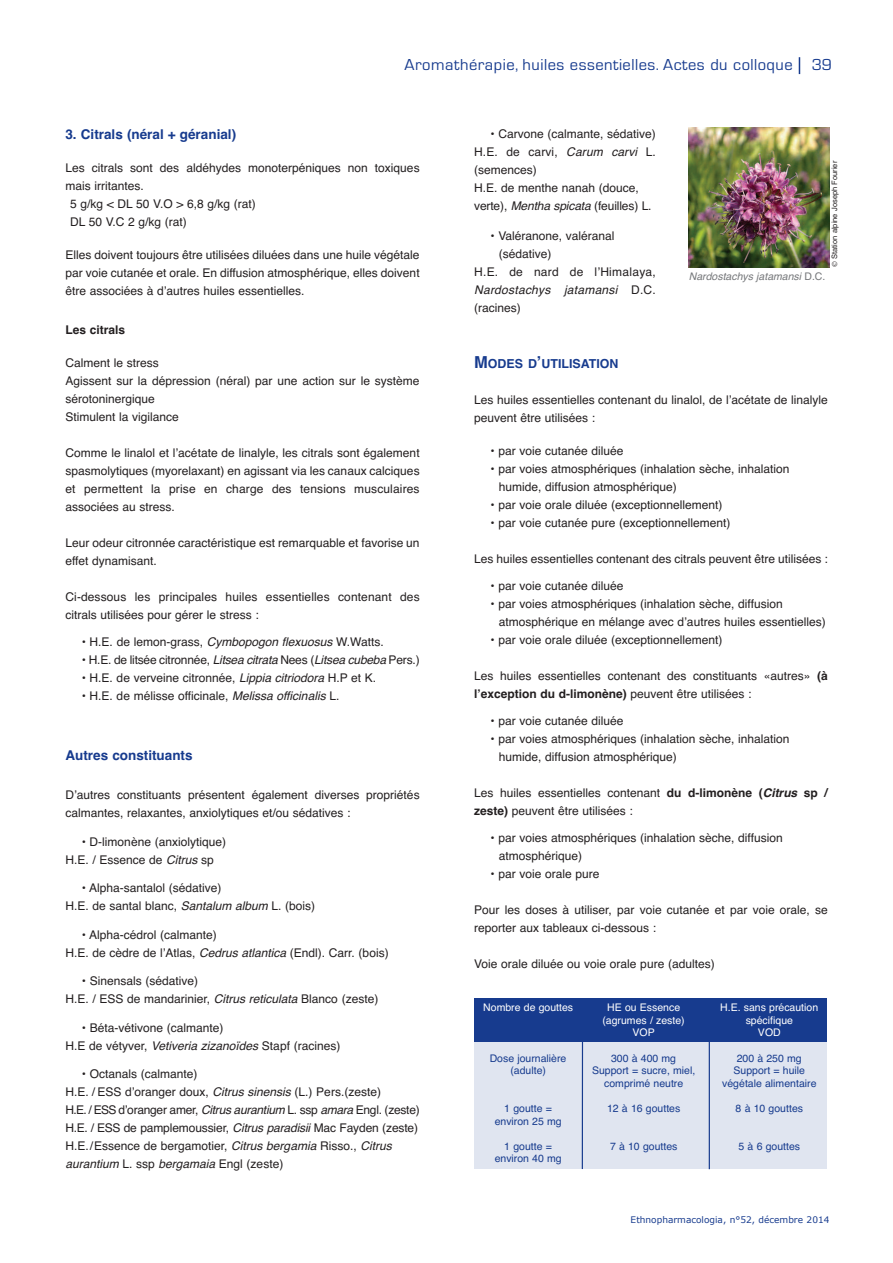
<style>
.page{position:relative;width:893px;height:1263px;background:#fff}
.page>*{position:absolute;margin:0;border:0;box-sizing:border-box;transform-origin:0 0}
.t1{font:16.5px "Eurostile";letter-spacing:.03em;color:#173b8e}
.t2{font:700 13.5px "Helvetica";color:#173b8e}
.t3{font:700 12.3px "Helvetica";color:#173b8e}
.t4{font:12px/18px "Helvetica";color:#231f20}
.t5{font:italic 12px "Helvetica";letter-spacing:.02em;color:#231f20}
.t6{font:12px "Helvetica";letter-spacing:.02em;color:#231f20}
.t7{font:700 12px "Helvetica";color:#231f20}
.t8{font:10.5px "Helvetica";color:#173b8e}
.t9{font:10.5px "Helvetica";color:#fff}
.t10{font:italic 10.5px "Helvetica";color:#76787b}
.t11{font:9px "Verdana";color:#173b8e}
.t12{font:7.5px "Helvetica";color:#231f20}
.s1{font-style:italic}
.s2{font-style:normal}
.s3{font-size:16.5px}
.s4{font-weight:700}
.s5{font-weight:700;font-style:italic}
</style>
<div class="page">
<svg style="left:799px;top:57px;width:1px;height:17px"></svg>
<div style="left:474px;top:998px;width:353px;height:171px;background:#173b8e;opacity:.13"></div>
<hr style="left:582px;top:1042px;width:1px;height:127px;background:#173b8e">
<hr style="left:709px;top:1041px;width:1px;height:128px;background:#173b8e">
<img style="left:689px;top:128px;width:140px;height:140px">
<h1 class="t1" style="left:405px;top:54px;width:429px">Aromathérapie, huiles essentielles. Actes du colloque 39</h1>
<p class="t2" style="left:65px;top:127px;width:172px">3. Citrals (néral + géranial)</p>
<p class="t4" style="left:65px;top:159px;width:356px">Les citrals sont des aldéhydes monoterpéniques non toxiques</p>
<p class="t4" style="left:65px;top:177px;width:80px">mais irritantes.</p>
<p class="t4" style="left:70px;top:195px;width:187px">5 g/kg &lt; DL 50 V.O &gt; 6,8 g/kg (rat)</p>
<p class="t4" style="left:70px;top:213px;width:118px">DL 50 V.C 2 g/kg (rat)</p>
<p class="t4" style="left:65px;top:246px;width:356px;text-align:justify">Elles doivent toujours être utilisées diluées dans une huile végétale par voie cutanée et orale. En diffusion atmosphérique, elles doivent être associées à d’autres huiles essentielles.</p>
<p class="t7" style="left:65px;top:323px;width:61px">Les citrals</p>
<p class="t4" style="left:65px;top:354px;width:356px">Calment le stress<br>Agissent sur la dépression (néral) par une action sur le système sérotoninergique<br>Stimulent la vigilance</p>
<p class="t4" style="left:65px;top:444px;width:356px;text-align:justify">Comme le linalol et l’acétate de linalyle, les citrals sont également spasmolytiques (myorelaxant) en agissant via les canaux calciques et permettent la prise en charge des tensions musculaires associées au stress.</p>
<p class="t4" style="left:65px;top:534px;width:356px">Leur odeur citronnée caractéristique est remarquable et favorise un effet dynamisant.</p>
<p class="t4" style="left:65px;top:588px;width:356px">Ci-dessous les principales huiles essentielles contenant des citrals utilisées pour gérer le stress :</p>
<p class="t4" style="left:82px;top:633px;width:303px">• H.E. de lemon-grass, <span class="s1">Cymbopogon flexuosus</span> W.Watts.</p>
<p class="t4" style="left:82px;top:651px;width:339px">• H.E. de litsée citronnée, <span class="s1">Litsea citrata</span> Nees (<span class="s1">Litsea cubeba</span> Pers.)</p>
<p class="t4" style="left:82px;top:669px;width:296px">• H.E. de verveine citronnée, <span class="s1">Lippia citriodora</span> H.P et K.</p>
<p class="t4" style="left:82px;top:687px;width:259px">• H.E. de mélisse officinale, <span class="s1">Melissa officinalis</span> L.</p>
<p class="t2" style="left:65px;top:748px;width:129px">Autres constituants</p>
<p class="t4" style="left:65px;top:786px;width:356px">D’autres constituants présentent également diverses propriétés calmantes, relaxantes, anxiolytiques et/ou sédatives :</p>
<p class="t4" style="left:65px;top:833px;width:162px;text-indent:16px">• D-limonène (anxiolytique)<br>H.E. / Essence de <span class="s1">Citrus</span> sp</p>
<p class="t4" style="left:65px;top:879px;width:251px;text-indent:16px">• Alpha-santalol (sédative)<br>H.E. de santal blanc, <span class="s1">Santalum album</span> L. (bois)</p>
<p class="t4" style="left:65px;top:926px;width:325px;text-indent:16px">• Alpha-cédrol (calmante)<br>H.E. de cèdre de l’Atlas, <span class="s1">Cedrus atlantica</span> (Endl). Carr. (bois)</p>
<p class="t4" style="left:66px;top:972px;width:314px;text-indent:16px">• Sinensals (sédative)<br>H.E. / ESS de mandarinier, <span class="s1">Citrus reticulata</span> Blanco (zeste)</p>
<p class="t4" style="left:66px;top:1019px;width:276px;text-indent:16px">• Béta-vétivone (calmante)<br>H.E de vétyver, <span class="s1">Vetiveria zizanoïdes</span> Stapf (racines)</p>
<p class="t4" style="left:66px;top:1065px;width:356px;text-indent:16px">• Octanals (calmante)<br>H.E. / ESS d’oranger doux, <span class="s1">Citrus sinensis</span> (L.) Pers.(zeste)<br>H.E. / ESS d’oranger amer, <span class="s1">Citrus aurantium</span> L. ssp <span class="s1">amara</span> Engl. (zeste)<br>H.E. / ESS de pamplemoussier, <span class="s1">Citrus paradisii</span> Mac Fayden (zeste)<br>H.E./Essence de bergamotier, <span class="s1">Citrus bergamia</span> Risso., <span class="s1">Citrus aurantium</span> L. ssp <span class="s1">bergamaia</span> Engl (zeste)</p>
<p class="t4" style="left:474px;top:125px;width:183px;text-indent:16px">• Carvone (calmante, sédative)<br>H.E. de carvi, <span class="s1">Carum carvi</span> L. (semences)<br>H.E. de menthe nanah (douce, verte), <span class="s1">Mentha spicata</span> (feuilles) L.</p>
<p class="t4" style="left:490px;top:227px;width:126px">• Valéranone, valéranal</p>
<p class="t4" style="left:499px;top:245px;width:54px">(sédative)</p>
<p class="t6" style="left:474px;top:265px;width:183px">H.E. de nard de l’Himalaya,</p>
<p class="t5" style="left:474px;top:283px;width:183px">Nardostachys jatamansi <span class="s2">D.C.</span></p>
<p class="t4" style="left:474px;top:299px;width:48px">(racines)</p>
<p class="t12" style="left:830px;top:259px;width:100px;rotate:-90deg">Station alpine Joseph Fourier</p>
<p class="t10" style="left:689px;top:270px;width:138px">Nardostachys jatamansi <span class="s2">D.C.</span></p>
<p class="t3" style="left:474px;top:356px;width:146px"><span class="s3">M</span>ODES D<span class="s3">’</span>UTILISATION</p>
<p class="t4" style="left:474px;top:390px;width:355px">Les huiles essentielles contenant du linalol, de l’acétate de linalyle peuvent être utilisées :</p>
<p class="t4" style="left:490px;top:441px;width:134px">• par voie cutanée diluée</p>
<p class="t4" style="left:499px;top:459px;width:292px;text-indent:-8px">• par voies atmosphériques (inhalation sèche, inhalation humide, diffusion atmosphérique)</p>
<p class="t4" style="left:490px;top:495px;width:233px">• par voie orale diluée (exceptionnellement)</p>
<p class="t4" style="left:490px;top:513px;width:242px">• par voie cutanée pure (exceptionnellement)</p>
<p class="t4" style="left:474px;top:549px;width:355px">Les huiles essentielles contenant des citrals peuvent être utilisées :</p>
<p class="t4" style="left:490px;top:576px;width:134px">• par voie cutanée diluée</p>
<p class="t4" style="left:499px;top:594px;width:328px;text-indent:-8px">• par voies atmosphériques (inhalation sèche, diffusion atmosphérique en mélange avec d’autres huiles essentielles)</p>
<p class="t4" style="left:490px;top:630px;width:233px">• par voie orale diluée (exceptionnellement)</p>
<p class="t4" style="left:474px;top:666px;width:355px">Les huiles essentielles contenant des constituants «autres» <span class="s4">(à l’exception du d-limonène)</span> peuvent être utilisées :</p>
<p class="t4" style="left:490px;top:711px;width:134px">• par voie cutanée diluée</p>
<p class="t4" style="left:499px;top:729px;width:292px;text-indent:-8px">• par voies atmosphériques (inhalation sèche, inhalation humide, diffusion atmosphérique)</p>
<p class="t4" style="left:474px;top:783px;width:355px">Les huiles essentielles contenant <span class="s4">du d-limonène (</span><span class="s5">Citrus</span> <span class="s4">sp / zeste)</span> peuvent être utilisées :</p>
<p class="t4" style="left:499px;top:828px;width:285px;text-indent:-8px">• par voies atmosphériques (inhalation sèche, diffusion atmosphérique)</p>
<p class="t4" style="left:490px;top:864px;width:110px">• par voie orale pure</p>
<p class="t4" style="left:474px;top:900px;width:355px">Pour les doses à utiliser, par voie cutanée et par voie orale, se reporter aux tableaux ci-dessous :</p>
<p class="t4" style="left:474px;top:954px;width:242px">Voie orale diluée ou voie orale pure (adultes)</p>
<p class="t9" style="left:483px;top:1001px;width:91px">Nombre de gouttes</p>
<p class="t9" style="left:607px;top:1001px;width:74px">HE ou Essence</p>
<p class="t9" style="left:720px;top:1001px;width:100px">H.E. sans précaution</p>
<p class="t9" style="left:602px;top:1014px;width:84px">(agrumes / zeste)</p>
<p class="t9" style="left:746px;top:1014px;width:49px">spécifique</p>
<p class="t9" style="left:633px;top:1026px;width:24px">VOP</p>
<p class="t9" style="left:758px;top:1026px;width:24px">VOD</p>
<p class="t8" style="left:490px;top:1052px;width:78px">Dose journalière</p>
<p class="t8" style="left:611px;top:1052px;width:67px">300 à 400 mg</p>
<p class="t8" style="left:737px;top:1052px;width:67px">200 à 250 mg</p>
<p class="t8" style="left:510px;top:1064px;width:37px">(adulte)</p>
<p class="t8" style="left:592px;top:1064px;width:105px">Support = sucre, miel,</p>
<p class="t8" style="left:734px;top:1064px;width:73px">Support = huile</p>
<p class="t8" style="left:604px;top:1077px;width:81px">comprimé neutre</p>
<p class="t8" style="left:722px;top:1077px;width:96px">végétale alimentaire</p>
<p class="t8" style="left:504px;top:1102px;width:49px">1 goutte =</p>
<p class="t8" style="left:607px;top:1102px;width:75px">12 à 16 gouttes</p>
<p class="t8" style="left:736px;top:1102px;width:69px">8 à 10 gouttes</p>
<p class="t8" style="left:495px;top:1115px;width:69px">environ 25 mg</p>
<p class="t8" style="left:504px;top:1140px;width:49px">1 goutte =</p>
<p class="t8" style="left:610px;top:1140px;width:69px">7 à 10 gouttes</p>
<p class="t8" style="left:739px;top:1140px;width:63px">5 à 6 gouttes</p>
<p class="t8" style="left:495px;top:1152px;width:69px">environ 40 mg</p>
<p class="t11" style="left:631px;top:1214px;width:200px">Ethnopharmacologia, n°52, décembre 2014</p>
</div>
